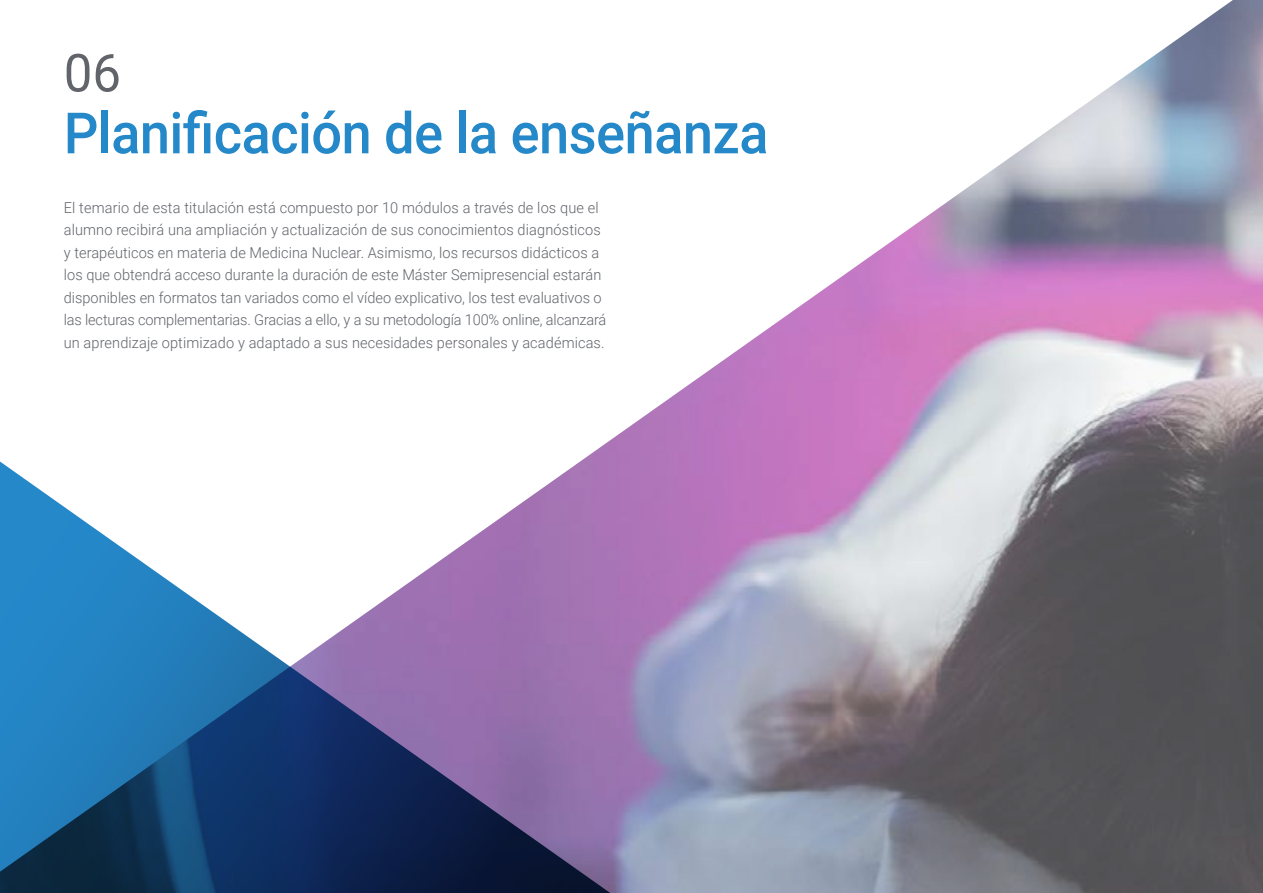
<style>
.page{position:relative;width:1263px;height:893px;background:#fff}
.page>*{position:absolute;margin:0;border:0;box-sizing:border-box;transform-origin:0 0}
.t1{font:500 57px "Roboto";letter-spacing:-.01em;color:#2488c9;scale:.95 1}
.t2{font:52.5px "Roboto";color:#61646a}
.t3{font:300 15px/22.5px "Roboto";letter-spacing:.005em;color:#61646a}
</style>
<div class="page">
<img style="left:602px;top:0;width:661px;height:893px">
<svg style="left:0;top:446px;width:640px;height:447px"></svg>
<h2 class="t2" style="left:64px;top:36px;width:59px">06</h2>
<h1 class="t1" style="left:64px;top:93px;width:743px">Planificación de la enseñanza</h1>
<p class="t3" style="left:64px;top:196px;width:544px">El temario de esta titulación está compuesto por 10 módulos a través de los que el alumno recibirá una ampliación y actualización de sus conocimientos diagnósticos y terapéuticos en materia de Medicina Nuclear. Asimismo, los recursos didácticos a los que obtendrá acceso durante la duración de este Máster Semipresencial estarán disponibles en formatos tan variados como el vídeo explicativo, los test evaluativos o las lecturas complementarias. Gracias a ello, y a su metodología 100% online, alcanzará un aprendizaje optimizado y adaptado a sus necesidades personales y académicas.</p>
</div>
